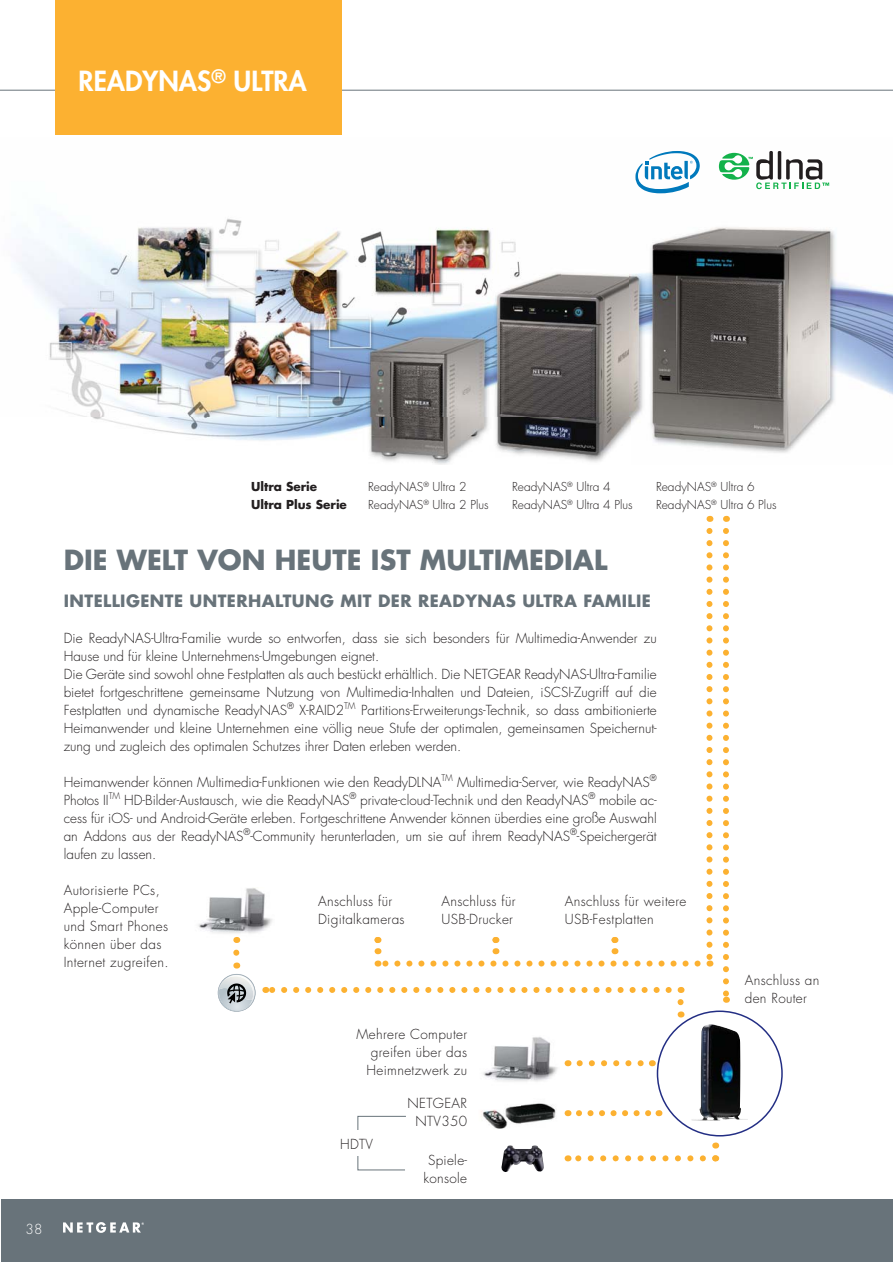
<style>
.page{position:relative;width:893px;height:1263px;background:#fff}
.page>*{position:absolute;margin:0;border:0;box-sizing:border-box;transform-origin:0 0}
.t1{font:700 27px "Futura Std";color:#68737a}
.t2{font:800 27px "Futura Std";color:#fff}
.t3{font:700 16.5px "Futura Std";letter-spacing:.025em;color:#68737a}
.t4{font:300 13.5px/18px "Futura Std";color:#231f20}
.t5{font:300 13.5px/18px "Futura Std";letter-spacing:.025em;color:#231f20}
.t6{font:300 13.5px "Futura Std";color:#fff}
.t7{font:300 12px "Futura Std";color:#231f20}
.t8{font:700 12px "Futura Std";color:#231f20}
</style>
<div class="page">
<hr style="left:1px;top:90px;width:891px;height:1px;background:#68737a">
<div style="left:1px;top:1199px;width:891px;height:63px;background:#68737a"></div>
<svg style="left:63px;top:1222px;width:81px;height:11px"></svg>
<img style="left:483px;top:1037px;width:75px;height:45px">
<img style="left:198px;top:888px;width:74px;height:45px">
<img style="left:501px;top:1145px;width:43px;height:27px">
<img style="left:481px;top:1103px;width:75px;height:26px">
<svg style="left:357px;top:1116px;width:49px;height:55px"></svg>
<div style="left:340px;top:1130px;width:45px;height:26px;background:#fff"></div>
<svg style="left:579px;top:1060px;width:65px;height:6px"></svg>
<svg style="left:218px;top:963px;width:38px;height:49px"></svg>
<svg style="left:233px;top:937px;width:6px;height:16px"></svg>
<svg style="left:579px;top:1110px;width:80px;height:6px"></svg>
<svg style="left:677px;top:987px;width:6px;height:15px"></svg>
<svg style="left:265px;top:987px;width:404px;height:6px"></svg>
<svg style="left:575px;top:1155px;width:128px;height:6px"></svg>
<svg style="left:712px;top:1143px;width:6px;height:18px"></svg>
<svg style="left:706px;top:531px;width:6px;height:436px"></svg>
<svg style="left:377px;top:961px;width:321px;height:6px"></svg>
<svg style="left:374px;top:937px;width:6px;height:17px"></svg>
<svg style="left:492px;top:937px;width:6px;height:17px"></svg>
<svg style="left:611px;top:937px;width:6px;height:17px"></svg>
<div style="left:55px;top:0;width:287px;height:135px;background:#fcb131"></div>
<div style="left:657px;top:1011px;width:126px;height:126px;border:2px solid #232e84;border-radius:50%"></div>
<img style="left:691px;top:1024px;width:57px;height:96px">
<svg style="left:723px;top:531px;width:6px;height:472px"></svg>
<img style="left:18px;top:165px;width:874px;height:300px">
<svg style="left:719px;top:151px;width:110px;height:38px"></svg>
<svg style="left:635px;top:151px;width:65px;height:42px"></svg>
<h1 class="t2" style="left:79px;top:67px;width:230px">READYNAS<sup>®</sup> ULTRA</h1>
<p class="t6" style="left:25px;top:1222px;width:19px">38</p>
<p class="t8" style="left:251px;top:480px;width:68px">Ultra Serie</p>
<p class="t7" style="left:368px;top:481px;width:100px">ReadyNAS<sup>®</sup> Ultra 2</p>
<p class="t7" style="left:512px;top:481px;width:100px">ReadyNAS<sup>®</sup> Ultra 4</p>
<p class="t7" style="left:656px;top:481px;width:100px">ReadyNAS<sup>®</sup> Ultra 6</p>
<p class="t8" style="left:251px;top:498px;width:97px">Ultra Plus Serie</p>
<p class="t7" style="left:368px;top:499px;width:122px">ReadyNAS<sup>®</sup> Ultra 2 Plus</p>
<p class="t7" style="left:512px;top:499px;width:122px">ReadyNAS<sup>®</sup> Ultra 4 Plus</p>
<p class="t7" style="left:656px;top:499px;width:122px">ReadyNAS<sup>®</sup> Ultra 6 Plus</p>
<h1 class="t1" style="left:64px;top:545px;width:545px">DIE WELT VON HEUTE IST MULTIMEDIAL</h1>
<p class="t3" style="left:64px;top:592px;width:589px">INTELLIGENTE UNTERHALTUNG MIT DER READYNAS ULTRA FAMILIE</p>
<p class="t4" style="left:64px;top:630px;width:594px">Die ReadyNAS-Ultra-Familie wurde so entworfen, dass sie sich besonders für Multimedia-Anwender zu Hause und für kleine Unternehmens-Umgebungen eignet.<br>Die Geräte sind sowohl ohne Festplatten als auch bestückt erhältlich. Die NETGEAR ReadyNAS-Ultra-Familie bietet fortgeschrittene gemeinsame Nutzung von Multimedia-Inhalten und Dateien, iSCSI-Zugriff auf die Festplatten und dynamische ReadyNAS<sup>®</sup> X-RAID2<sup>TM</sup> Partitions-Erweiterungs-Technik, so dass ambitionierte Heimanwender und kleine Unternehmen eine völlig neue Stufe der optimalen, gemeinsamen Speichernut&shy;zung und zugleich des optimalen Schutzes ihrer Daten erleben werden.</p>
<p class="t4" style="left:64px;top:774px;width:594px;text-align:justify">Heimanwender können Multimedia-Funktionen wie den ReadyDLNA<sup>TM</sup> Multimedia-Server, wie ReadyNAS<sup>® </sup>Photos II<sup>TM</sup> HD-Bilder-Austausch, wie die ReadyNAS<sup>®</sup> private-cloud-Technik und den ReadyNAS<sup>®</sup> mobile ac&shy;cess für iOS- und Android-Geräte erleben. Fortgeschrittene Anwender können überdies eine große Auswahl an Addons aus der ReadyNAS<sup>®</sup>-Community herunterladen, um sie auf ihrem ReadyNAS<sup>®</sup>-Speichergerät laufen zu lassen.</p>
<p class="t5" style="left:64px;top:882px;width:106px">Autorisierte PCs,<br>Apple-Computer und Smart Phones können über das<br>Internet zugreifen.</p>
<p class="t5" style="left:318px;top:893px;width:88px">Anschluss für<br>Digitalkameras</p>
<p class="t5" style="left:441px;top:893px;width:76px">Anschluss für<br>USB-Drucker</p>
<p class="t5" style="left:565px;top:893px;width:123px">Anschluss für weitere<br>USB-Festplatten</p>
<p class="t5" style="left:356px;top:1026px;width:112px;text-align:right">Mehrere Computer greifen über das<br>Heimnetzwerk zu</p>
<p class="t5" style="left:408px;top:1096px;width:61px;text-align:center">NETGEAR<br>NTV350</p>
<p class="t5" style="left:423px;top:1152px;width:45px;text-align:center">Spiele&shy;konsole</p>
<p class="t4" style="left:340px;top:1136px;width:35px">HDTV</p>
<p class="t5" style="left:745px;top:972px;width:76px">Anschluss an den Router</p>
</div>
